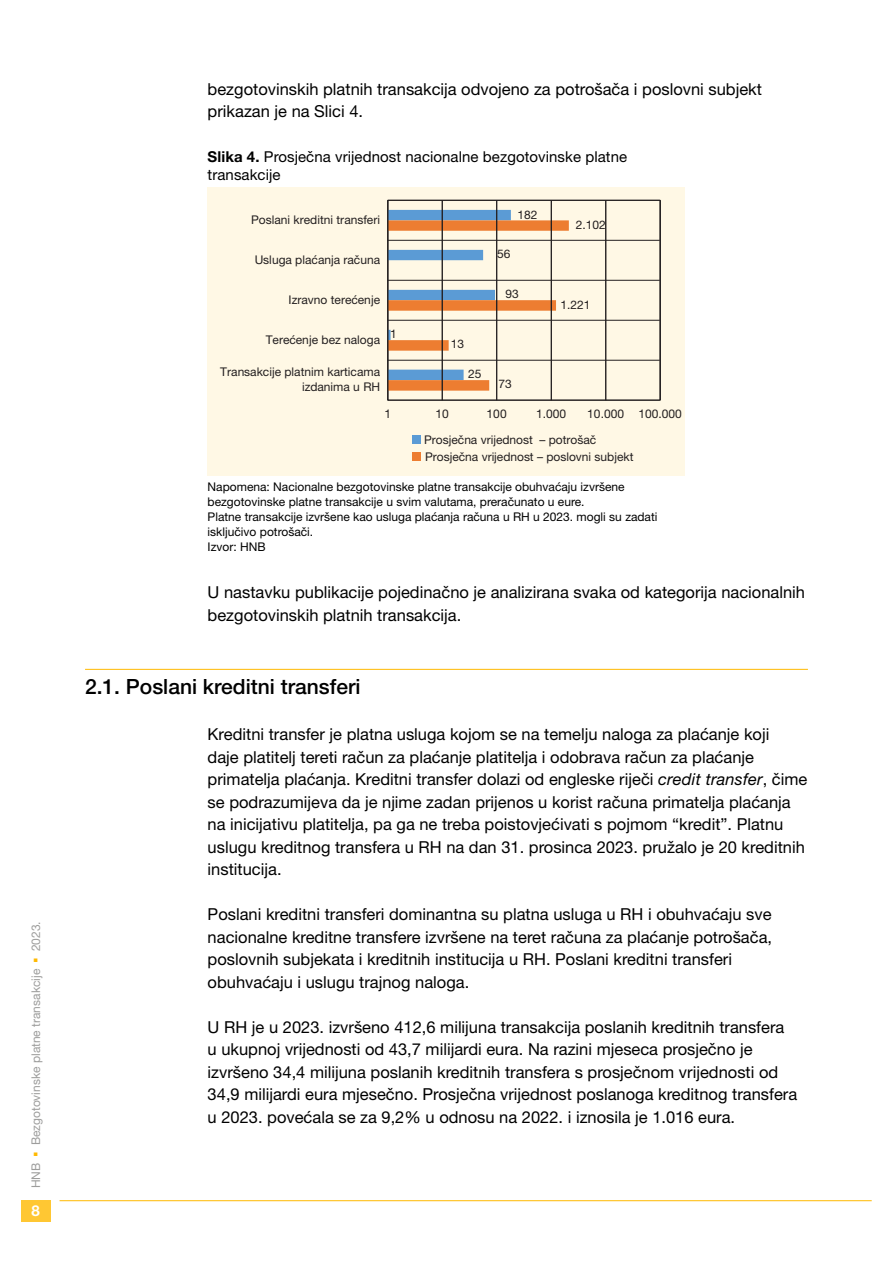
<style>
.page{position:relative;width:893px;height:1263px;background:#fff}
.page>*{position:absolute;margin:0;border:0;box-sizing:border-box;transform-origin:0 0}
.t1{font:500 21px "Helvetica Neue LT Pro";color:#000}
.t2{font:16.5px/22.5px "Helvetica Neue LT Pro";color:#000}
.t3{font:15px/18px "Helvetica Neue LT Pro";letter-spacing:.005em;color:#000}
.t4{font:700 15px "Helvetica Neue LT Pro";color:#fff}
.t5{font:12px/15px "Helvetica Neue LT Pro";color:#000}
.t6{font:12px/14.4px "Helvetica Neue LT Pro";color:#231f20;text-align:right}
.t7{font:12px "Helvetica Neue LT Pro";color:#9d9d9c}
.t8{font:11.85px "Helvetica Neue LT Pro";color:#231f20}
.s1{color:#ffb900}
.s2{font-weight:700}
.s3{font-style:italic}
</style>
<div class="page">
<div style="left:21px;top:1200px;width:30px;height:21px;background:#ffc733"></div>
<hr style="left:60px;top:1200px;width:812px;height:1px;background:#ffb900">
<div style="left:208px;top:188px;width:477px;height:288px;background:#fff8e5"></div>
<svg style="left:389px;top:210px;width:180px;height:181px"></svg>
<hr style="left:388px;top:400px;width:272px;height:1px;background:#231f20">
<hr style="left:388px;top:360px;width:272px;height:1px;background:#231f20">
<hr style="left:388px;top:320px;width:272px;height:1px;background:#231f20">
<hr style="left:388px;top:280px;width:272px;height:1px;background:#231f20">
<hr style="left:388px;top:240px;width:272px;height:1px;background:#231f20">
<hr style="left:388px;top:200px;width:272px;height:1px;background:#231f20">
<hr style="left:660px;top:200px;width:1px;height:200px;background:#231f20">
<hr style="left:605px;top:200px;width:1px;height:200px;background:#231f20">
<hr style="left:551px;top:200px;width:1px;height:200px;background:#231f20">
<hr style="left:496px;top:200px;width:1px;height:200px;background:#231f20">
<hr style="left:442px;top:200px;width:1px;height:200px;background:#231f20">
<hr style="left:388px;top:200px;width:1px;height:200px;background:#231f20">
<div style="left:412px;top:435px;width:8px;height:9px;background:#5b9bd5"></div>
<div style="left:412px;top:452px;width:8px;height:9px;background:#ed7d31"></div>
<hr style="left:85px;top:669px;width:723px;height:1px;background:#ffb900">
<p class="t7" style="left:28px;top:1188px;width:269px;rotate:-90deg">HNB <span class="s1">▪</span> Bezgotovinske platne transakcije <span class="s1">▪</span> 2023.</p>
<p class="t4" style="left:32px;top:1201px;width:10px">8</p>
<p class="t2" style="left:208px;top:77px;width:556px">bezgotovinskih platnih transakcija odvojeno za potrošača i poslovni subjekt prikazan je na Slici 4.</p>
<p class="t3" style="left:208px;top:147px;width:421px"><span class="s2">Slika 4.</span> Prosječna vrijednost nacionalne bezgotovinske platne transakcije</p>
<p class="t6" style="left:251px;top:213px;width:130px">Poslani kreditni transferi</p>
<p class="t6" style="left:255px;top:252px;width:127px">Usluga plaćanja računa</p>
<p class="t6" style="left:289px;top:292px;width:93px">Izravno terećenje</p>
<p class="t6" style="left:266px;top:332px;width:116px">Terećenje bez naloga</p>
<p class="t6" style="left:220px;top:365px;width:161px">Transakcije platnim karticama izdanima u RH</p>
<p class="t8" style="left:390px;top:326px;width:8px">1</p>
<p class="t8" style="left:451px;top:337px;width:15px">13</p>
<p class="t8" style="left:468px;top:366px;width:15px">25</p>
<p class="t8" style="left:517px;top:207px;width:22px">182</p>
<p class="t8" style="left:497px;top:247px;width:15px">56</p>
<p class="t8" style="left:505px;top:287px;width:15px">93</p>
<p class="t8" style="left:498px;top:377px;width:15px">73</p>
<p class="t8" style="left:576px;top:218px;width:32px">2.102</p>
<p class="t8" style="left:560px;top:297px;width:32px">1.221</p>
<p class="t6" style="left:384px;top:406px;width:8px">1</p>
<p class="t6" style="left:435px;top:406px;width:15px">10</p>
<p class="t6" style="left:487px;top:406px;width:22px">100</p>
<p class="t6" style="left:536px;top:406px;width:32px">1.000</p>
<p class="t6" style="left:587px;top:406px;width:96px">10.000 100.000</p>
<p class="t6" style="left:424px;top:431px;width:211px;line-height:17px;text-align:left">Prosječna vrijednost – potrošač<br>Prosječna vrijednost – poslovni subjekt</p>
<p class="t5" style="left:208px;top:478px;width:451px">Napomena: Nacionalne bezgotovinske platne transakcije obuhvaćaju izvršene bezgotovinske platne transakcije u svim valutama, preračunato u eure.<br>Platne transakcije izvršene kao usluga plaćanja računa u RH u 2023. mogli su zadati isključivo potrošači.<br>Izvor: HNB</p>
<p class="t2" style="left:208px;top:580px;width:599px">U nastavku publikacije pojedinačno je analizirana svaka od kategorija nacionalnih bezgotovinskih platnih transakcija.</p>
<p class="t1" style="left:85px;top:674px;width:277px">2.1. Poslani kreditni transferi</p>
<p class="t2" style="left:208px;top:723px;width:601px">Kreditni transfer je platna usluga kojom se na temelju naloga za plaćanje koji<br>daje platitelj tereti račun za plaćanje platitelja i odobrava račun za plaćanje primatelja plaćanja. Kreditni transfer dolazi od engleske riječi <span class="s3">credit transfer</span>, čime se podrazumijeva da je njime zadan prijenos u korist računa primatelja plaćanja na inicijativu platitelja, pa ga ne treba poistovjećivati s pojmom “kredit”. Platnu uslugu kreditnog transfera u RH na dan 31. prosinca 2023. pružalo je 20 kreditnih institucija.</p>
<p class="t2" style="left:208px;top:903px;width:566px">Poslani kreditni transferi dominantna su platna usluga u RH i obuhvaćaju sve nacionalne kreditne transfere izvršene na teret računa za plaćanje potrošača, poslovnih subjekata i kreditnih institucija u RH. Poslani kreditni transferi obuhvaćaju i uslugu trajnog naloga.</p>
<p class="t2" style="left:208px;top:1015px;width:591px">U RH je u 2023. izvršeno 412,6 milijuna transakcija poslanih kreditnih transfera u ukupnoj vrijednosti od 43,7 milijardi eura. Na razini mjeseca prosječno je izvršeno 34,4 milijuna poslanih kreditnih transfera s prosječnom vrijednosti od 34,9 milijardi eura mjesečno. Prosječna vrijednost poslanoga kreditnog transfera u 2023. povećala se za 9,2% u odnosu na 2022. i iznosila je 1.016 eura.</p>
</div>
